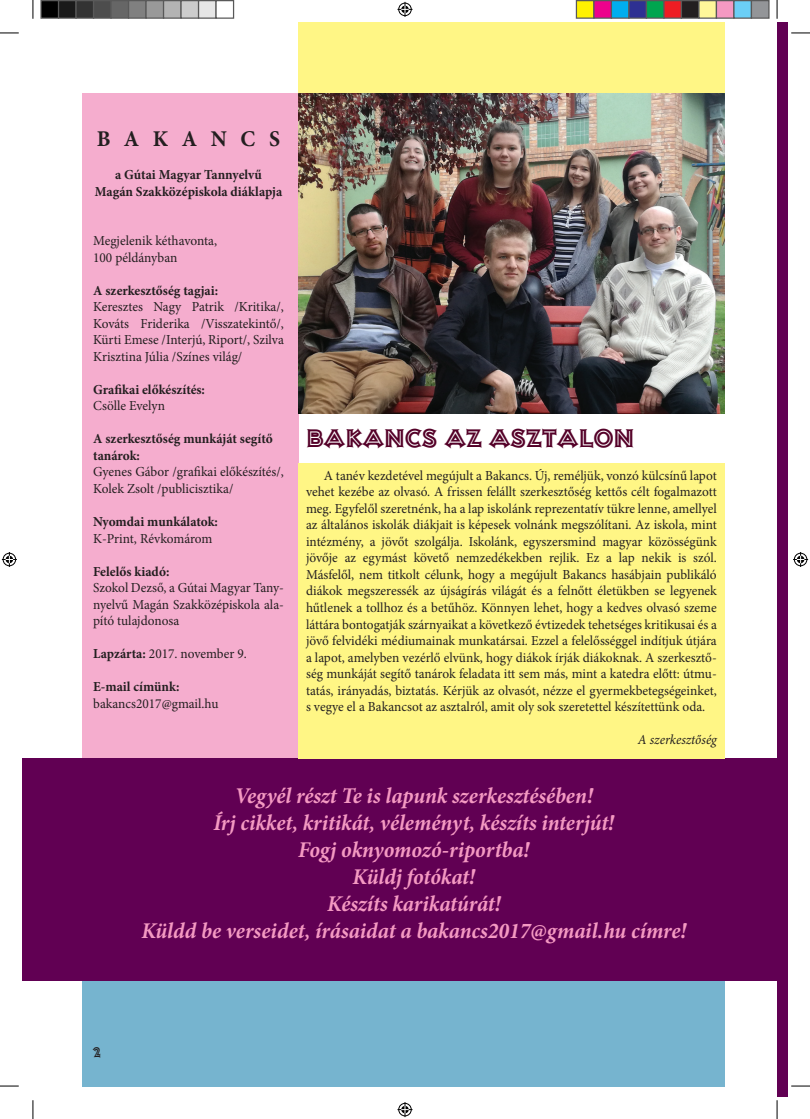
<style>
.page{position:relative;width:810px;height:1119px;background:#fff}
.page>*{position:absolute;margin:0;border:0;box-sizing:border-box;transform-origin:0 0}
.cimek{font:25px "Ashley Inline CE";color:#540028}
.folyoszoveg{font:italic 700 22.5px "Minion Pro";letter-spacing:-.005em;color:#f499c2;scale:.96 1}
.folyoszoveg-2{font:700 22.5px "Minion Pro";letter-spacing:.625em;color:#231f20}
.folyoszoveg-3{font:13.75px/16.5px "Minion Pro";color:#231f20;text-align:justify}
.folyoszoveg-4{font:700 13.75px "Minion Pro";color:#231f20}
.folyoszoveg-5{font:italic 13.75px "Minion Pro";letter-spacing:-.005em;color:#231f20}
.szerzo{font:13.75px "Ashley Inline CE";color:#231f20;scale:.95 1}
.s1{font-weight:700}
</style>
<div class="page">
<div style="left:777px;top:22px;width:11px;height:65px;background:#610053"></div>
<div style="left:83px;top:758px;width:642px;height:327px;background:#76b4cf"></div>
<div style="left:83px;top:93px;width:216px;height:666px;background:#f5adce"></div>
<div style="left:22px;top:758px;width:755px;height:222px;background:#610053"></div>
<div style="left:777px;top:61px;width:11px;height:1035px;background:#610053"></div>
<div style="left:299px;top:463px;width:426px;height:295px;background:#fff685"></div>
<div style="left:299px;top:22px;width:426px;height:71px;background:#fff685"></div>
<img style="left:299px;top:93px;width:426px;height:320px">
<svg style="left:0;top:32px;width:19px;height:2px"></svg>
<svg style="left:791px;top:32px;width:19px;height:2px"></svg>
<svg style="left:0;top:1085px;width:19px;height:1px"></svg>
<svg style="left:791px;top:1085px;width:19px;height:1px"></svg>
<svg style="left:32px;top:0;width:2px;height:19px"></svg>
<svg style="left:32px;top:1100px;width:2px;height:18px"></svg>
<svg style="left:776px;top:0;width:2px;height:19px"></svg>
<svg style="left:776px;top:1100px;width:2px;height:18px"></svg>
<svg style="left:397px;top:2px;width:15px;height:15px"></svg>
<svg style="left:397px;top:1102px;width:15px;height:14px"></svg>
<svg style="left:2px;top:552px;width:15px;height:15px"></svg>
<svg style="left:793px;top:552px;width:15px;height:15px"></svg>
<div style="left:41px;top:1px;width:18px;height:17px;background:#000"></div>
<div style="left:40px;top:0;width:19px;height:19px;border:1px solid #595959"></div>
<div style="left:59px;top:1px;width:17px;height:17px;background:#1a1a1a"></div>
<div style="left:58px;top:0;width:19px;height:19px;border:1px solid #595959"></div>
<div style="left:76px;top:1px;width:18px;height:17px;background:#333"></div>
<div style="left:75px;top:0;width:19px;height:19px;border:1px solid #595959"></div>
<div style="left:94px;top:1px;width:17px;height:17px;background:#4d4d4d"></div>
<div style="left:93px;top:0;width:19px;height:19px;border:1px solid #595959"></div>
<div style="left:111px;top:1px;width:18px;height:17px;background:#666"></div>
<div style="left:110px;top:0;width:19px;height:19px;border:1px solid #595959"></div>
<div style="left:129px;top:1px;width:17px;height:17px;background:#808080"></div>
<div style="left:128px;top:0;width:19px;height:19px;border:1px solid #595959"></div>
<div style="left:146px;top:1px;width:18px;height:17px;background:#999"></div>
<div style="left:145px;top:0;width:19px;height:19px;border:1px solid #595959"></div>
<div style="left:164px;top:1px;width:17px;height:17px;background:#b3b3b3"></div>
<div style="left:163px;top:0;width:19px;height:19px;border:1px solid #595959"></div>
<div style="left:181px;top:1px;width:18px;height:17px;background:#ccc"></div>
<div style="left:180px;top:0;width:19px;height:19px;border:1px solid #595959"></div>
<div style="left:199px;top:1px;width:17px;height:17px;background:#e6e6e6"></div>
<div style="left:198px;top:0;width:19px;height:19px;border:1px solid #595959"></div>
<div style="left:215px;top:0;width:19px;height:19px;border:1px solid #595959"></div>
<div style="left:576px;top:1px;width:18px;height:17px;background:#fff101"></div>
<div style="left:576px;top:0;width:19px;height:19px;border:1px solid #595959"></div>
<div style="left:594px;top:1px;width:17px;height:17px;background:#ed028c"></div>
<div style="left:593px;top:0;width:19px;height:19px;border:1px solid #595959"></div>
<div style="left:611px;top:1px;width:18px;height:17px;background:#00aeef"></div>
<div style="left:611px;top:0;width:19px;height:19px;border:1px solid #595959"></div>
<div style="left:629px;top:1px;width:17px;height:17px;background:#2e3092"></div>
<div style="left:628px;top:0;width:19px;height:19px;border:1px solid #595959"></div>
<div style="left:646px;top:1px;width:18px;height:17px;background:#00a54f"></div>
<div style="left:646px;top:0;width:19px;height:19px;border:1px solid #595959"></div>
<div style="left:664px;top:1px;width:17px;height:17px;background:#ee1d23"></div>
<div style="left:663px;top:0;width:19px;height:19px;border:1px solid #595959"></div>
<div style="left:681px;top:1px;width:18px;height:17px;background:#231f20"></div>
<div style="left:681px;top:0;width:19px;height:19px;border:1px solid #595959"></div>
<div style="left:699px;top:1px;width:17px;height:17px;background:#fff79a"></div>
<div style="left:698px;top:0;width:19px;height:19px;border:1px solid #595959"></div>
<div style="left:716px;top:1px;width:18px;height:17px;background:#f499c2"></div>
<div style="left:716px;top:0;width:19px;height:19px;border:1px solid #595959"></div>
<div style="left:734px;top:1px;width:17px;height:17px;background:#6bcff6"></div>
<div style="left:733px;top:0;width:19px;height:19px;border:1px solid #595959"></div>
<div style="left:751px;top:1px;width:18px;height:17px;background:#939598"></div>
<div style="left:751px;top:0;width:19px;height:19px;border:1px solid #595959"></div>
<p class="folyoszoveg-2" style="left:97px;top:123px;width:185px">BAKANCS</p>
<p class="folyoszoveg-4" style="left:115px;top:165px;width:148px">a Gútai Magyar Tannyelvű</p>
<p class="folyoszoveg-4" style="left:95px;top:182px;width:189px">Magán Szakközépiskola diáklapja</p>
<p class="folyoszoveg-3" style="left:93px;top:233px;width:125px">Megjelenik kéthavonta,</p>
<p class="folyoszoveg-3" style="left:93px;top:249px;width:86px">100 példányban</p>
<p class="folyoszoveg-4" style="left:93px;top:281px;width:126px">A szerkesztőség tagjai:</p>
<p class="folyoszoveg-3" style="left:93px;top:299px;width:192px">Keresztes Nagy Patrik /Kritika/, Kováts Friderika /Visszatekintő/, Kürti Emese /Interjú, Riport/, Szilva Krisztina Júlia /Színes világ/</p>
<p class="folyoszoveg-4" style="left:93px;top:380px;width:113px">Grafikai előkészítés:</p>
<p class="folyoszoveg-3" style="left:93px;top:398px;width:73px">Csölle Evelyn</p>
<p class="folyoszoveg-4" style="left:93px;top:429px;width:181px">A szerkesztőség munkáját segítő</p>
<p class="folyoszoveg-4" style="left:93px;top:446px;width:48px">tanárok:</p>
<p class="folyoszoveg-3" style="left:93px;top:464px;width:192px">Gyenes Gábor /grafikai előkészítés/,<br>Kolek Zsolt /publicisztika/</p>
<p class="folyoszoveg-4" style="left:93px;top:512px;width:126px">Nyomdai munkálatok:</p>
<p class="folyoszoveg-3" style="left:93px;top:530px;width:121px">K-Print, Révkomárom</p>
<p class="folyoszoveg-4" style="left:93px;top:561px;width:78px">Felelős kiadó:</p>
<p class="folyoszoveg-3" style="left:93px;top:579px;width:192px">Szokol Dezső, a Gútai Magyar Tan - nyelvű Magán Szakközépiskola ala&shy;pító tulajdonosa</p>
<p class="folyoszoveg-3" style="left:93px;top:645px;width:155px"><span class="s1">Lapzárta:</span> 2017. november 9.</p>
<p class="folyoszoveg-4" style="left:93px;top:677px;width:88px">E-mail címünk:</p>
<p class="folyoszoveg-3" style="left:93px;top:695px;width:127px">bakancs2017@gmail.hu</p>
<p class="cimek" style="left:306px;top:422px;width:330px">BAKANCS AZ ASZTALON</p>
<p class="folyoszoveg-3" style="left:306px;top:467px;width:412px;text-indent:18px">A tanév kezdetével megújult a Bakancs. Új, reméljük, vonzó külcsínű lapot vehet kezébe az olvasó. A frissen felállt szerkesztőség kettős célt fogalmazott meg. Egyfelől szeretnénk, ha a lap iskolánk reprezentatív tükre lenne, amellyel az általános iskolák diákjait is képesek volnánk megszólítani. Az iskola, mint intézmény, a jövőt szolgálja. Iskolánk, egyszersmind magyar közösségünk jövője az egymást követő nemzedékekben rejlik. Ez a lap nekik is szól.<br>Másfelől, nem titkolt célunk, hogy a megújult Bakancs hasábjain publikáló diákok megszeressék az újságírás világát és a felnőtt életükben se legyenek hűtlenek a tollhoz és a betűhöz. Könnyen lehet, hogy a kedves olvasó szeme láttára bontogatják szárnyaikat a következő évtizedek tehetséges kritikusai és a jövő felvidéki médiumainak munkatársai. Ezzel a felelősséggel indítjuk útjára a lapot, amelyben vezérlő elvünk, hogy diákok írják diákoknak. A szerkesztő&shy;ség munkáját segítő tanárok feladata itt sem más, mint a katedra előtt: útmu&shy;tatás, irányadás, biztatás. Kérjük az olvasót, nézze el gyermekbetegségeinket, s vegye el a Bakancsot az asztalról, amit oly sok szeretettel készítettünk oda.</p>
<p class="folyoszoveg-5" style="left:638px;top:730px;width:80px">A szerkesztőség</p>
<p class="folyoszoveg" style="left:235px;top:780px;width:375px">Vegyél részt Te is lapunk szerkesztésében!</p>
<p class="folyoszoveg" style="left:214px;top:807px;width:419px">Írj cikket, kritikát, véleményt, készíts interjút!</p>
<p class="folyoszoveg" style="left:298px;top:834px;width:242px">Fogj oknyomozó-riportba!</p>
<p class="folyoszoveg" style="left:353px;top:861px;width:129px">Küldj fotókat!</p>
<p class="folyoszoveg" style="left:327px;top:888px;width:182px">Készíts karikatúrát!</p>
<p class="folyoszoveg" style="left:141px;top:915px;width:569px">Küldd be verseidet, írásaidat a bakancs2017@gmail.hu címre!</p>
<p class="szerzo" style="left:93px;top:1043px;width:10px">2</p>
</div>
